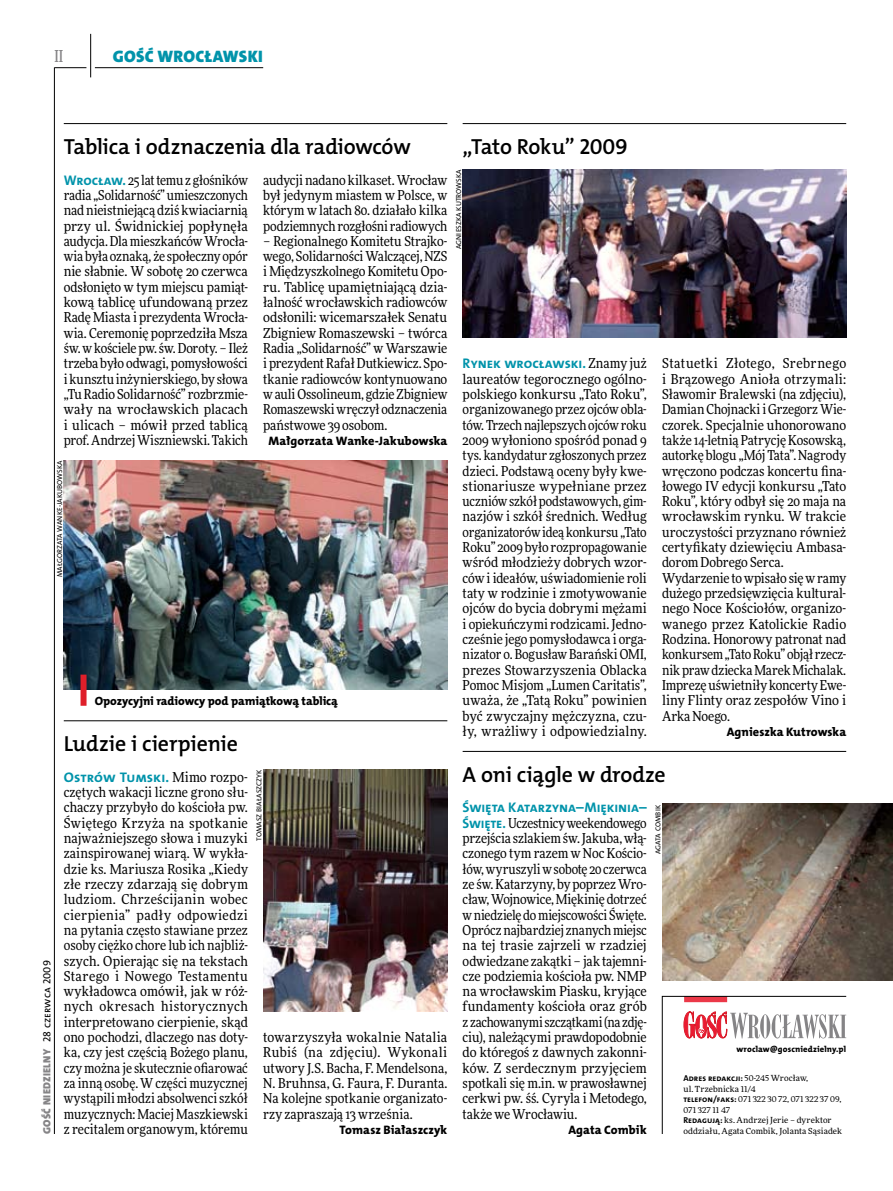
<style>
.page{position:relative;width:893px;height:1191px;background:#fff}
.page>*{position:absolute;margin:0;border:0;box-sizing:border-box;transform-origin:0 0}
.t1{font:21.9px "The Mix HP6 Se Bld";letter-spacing:-.01em;color:#000}
.t2{font:16.65px "The Mix HP9 Blk";letter-spacing:.02em;color:#0093aa}
.t3{font:500 16.5px "Freeday Narrow";color:#858486;scale:.9 1}
.t4{font:13.95px "The Mix HP7 Bld";letter-spacing:-.005em;color:#0093aa}
.t5{font:13.65px/15.3px "Freeday Narrow News";color:#000;text-align:justify}
.t6{font:12.3px "The Mix HP8 Ex Bld";letter-spacing:.005em;color:#000}
.t7{font:12px "The Mix HP8 Ex Bld";letter-spacing:-.005em;color:#000}
.t8{font:10.5px "The Mix HP9 Blk";letter-spacing:.025em;color:#858486}
.t9{font:8.55px "The Mix HP7 Bld";letter-spacing:.005em;color:#000}
.t10{font:8.55px "The Mix HP8 Ex Bld";letter-spacing:.015em;color:#000}
.t11{font:8.4px/10.5px "Freeday News";letter-spacing:.01em;color:#000}
.t12{font:7.2px "The Mix HP5 Plain";letter-spacing:.005em;color:#000}
.s1{font-family:"The Mix HP7 Bld";font-size:13.95px;color:#0093aa}
.s2{font-family:"The Mix HP5 Plain";color:#000}
.s3{font-family:"Freeday Narrow News";font-size:13.65px;color:#000}
.s4{font-family:"Freeday News";font-size:8.4px}
.s5{font-family:"The Mix HP7 Bld";font-size:8.55px}
</style>
<div class="page">
<hr style="left:54px;top:67px;width:1px;height:1067px;background:#000">
<hr style="left:90px;top:34px;width:1px;height:43px;background:#000">
<hr style="left:54px;top:67px;width:32px;height:1px;background:#000">
<hr style="left:95px;top:67px;width:168px;height:1px;background:#000">
<svg style="left:662px;top:996px;width:185px;height:138px"></svg>
<hr style="left:64px;top:123px;width:383px;height:1px;background:#000">
<img style="left:64px;top:460px;width:383px;height:230px">
<div style="left:81px;top:674px;width:6px;height:32px;background:#df1f2a"></div>
<hr style="left:463px;top:751px;width:383px;height:1px;background:#000">
<hr style="left:463px;top:123px;width:383px;height:1px;background:#000">
<hr style="left:64px;top:720px;width:383px;height:1px;background:#000">
<img style="left:662px;top:804px;width:231px;height:177px">
<img style="left:263px;top:770px;width:184px;height:241px">
<img style="left:463px;top:169px;width:383px;height:169px">
<p class="t3" style="left:54px;top:46px;width:11px">II</p>
<p class="t2" style="left:113px;top:46px;width:152px">GOŚĆ WROCŁAWSKI</p>
<h1 class="t1" style="left:64px;top:132px;width:348px">Tablica i odznaczenia dla radiowców</h1>
<p class="t5" style="left:64px;top:172px;width:186px"><span class="s1">Wrocław.</span> 25 lat temu z głośników radia „Solidarność” umieszczonych nad nieistniejącą dziś kwiaciarnią przy ul. Świdnickiej popłynęła audycja. Dla mieszkańców Wrocła&shy;wia była oznaką, że społeczny opór nie słabnie. W sobotę 20 czerwca odsłonięto w tym miejscu pamiąt&shy;kową tablicę ufundowaną przez Radę Miasta i prezydenta Wrocła&shy;wia. Ceremonię poprzedziła Msza św. w kościele pw. św. Doroty. – Ileż trzeba było odwagi, pomysłowości i kunsztu inżynierskiego, by słowa „Tu Radio Solidarność” rozbrzmie&shy;wały na wrocławskich placach i ulicach – mówił przed tablicą prof. Andrzej Wiszniewski. Takich</p>
<p class="t5" style="left:263px;top:172px;width:186px">audycji nadano kilkaset. Wrocław był jedynym miastem w Polsce, w którym w latach 80. działało kilka podziemnych rozgłośni radiowych</p>
<p class="t5" style="left:263px;top:233px;width:186px">– Regionalnego Komitetu Strajko&shy;wego, Solidarności Walczącej, NZS i Międzyszkolnego Komitetu Opo&shy;ru. Tablicę upamiętniającą dzia&shy;łalność wrocławskich radiowców odsłonili: wicemarszałek Senatu Zbigniew Romaszewski – twórca Radia „Solidarność” w Warszawie i prezydent Rafał Dutkiewicz. Spo&shy;tkanie radiowców kontynuowano w auli Ossolineum, gdzie Zbigniew Romaszewski wręczył odznaczenia państwowe 39 osobom.</p>
<p class="t6" style="left:269px;top:433px;width:180px">Małgorzata Wanke-Jakubowska</p>
<p class="t12" style="left:55px;top:577px;width:119px;rotate:-90deg">Małgorzata Wanke-Jakubowska</p>
<p class="t7" style="left:95px;top:693px;width:245px">Opozycyjni radiowcy pod pamiątkową tablicą</p>
<p class="t8" style="left:40px;top:1134px;width:175px;rotate:-90deg">GOŚĆ NIEDZIELNY <span class="s2">28 czerwca 2009</span></p>
<h1 class="t1" style="left:64px;top:729px;width:176px">Ludzie i cierpienie</h1>
<p class="t4" style="left:64px;top:768px;width:186px">Ostrów Tumski. <span class="s3">Mimo rozpo-</span></p>
<p class="t5" style="left:64px;top:784px;width:186px">czętych wakacji liczne grono słu&shy;chaczy przybyło do kościoła pw.<br>Świętego Krzyża na spotkanie najważniejszego słowa i muzyki zainspirowanej wiarą. W wykła&shy;dzie ks. Mariusza Rosika „Kiedy złe rzeczy zdarzają się dobrym ludziom. Chrześcijanin wobec cierpienia” padły odpowiedzi na pytania często stawiane przez osoby ciężko chore lub ich najbliż&shy;szych. Opierając się na tekstach Starego i Nowego Testamentu wykładowca omówił, jak w róż&shy;nych okresach historycznych interpretowano cierpienie, skąd ono pochodzi, dlaczego nas doty&shy;ka, czy jest częścią Bożego planu, czy można je skutecznie ofiarować za inną osobę. Wczęści muzycznej wystąpili młodzi absolwenci szkół muzycznych: Maciej Maszkiewski z recitalem organowym, któremu</p>
<p class="t12" style="left:255px;top:841px;width:73px;rotate:-90deg">Tomasz Białaszczyk</p>
<p class="t5" style="left:263px;top:1029px;width:186px">towarzyszyła wokalnie Natalia Rubiś (na zdjęciu). Wykonali utwory J.S. Bacha, F. Mendelsona, N. Bruhnsa, G. Faura, F. Duranta.<br>Na kolejne spotkanie organizato&shy;rzy zapraszają 13 września.</p>
<p class="t6" style="left:340px;top:1122px;width:109px">Tomasz Białaszczyk</p>
<h1 class="t1" style="left:463px;top:132px;width:167px">„Tato Roku” 2009</h1>
<p class="t12" style="left:454px;top:249px;width:82px;rotate:-90deg">Agnieszka Kutrowska</p>
<p class="t4" style="left:463px;top:355px;width:186px">Rynek wrocławski. <span class="s3">Znamy już</span></p>
<p class="t5" style="left:463px;top:371px;width:186px">laureatów tegorocznego ogólno&shy;polskiego konkursu „Tato Roku”, organizowanego przez ojców obla&shy;tów. Trzech najlepszych ojców roku 2009 wyłoniono spośród ponad 9 tys. kandydatur zgłoszonych przez dzieci. Podstawą oceny były kwe&shy;stionariusze wypełniane przez uczniów szkół podstawowych, gim&shy;nazjów i szkół średnich. Według organizatorów ideą konkursu „Tato Roku” 2009 było rozpropagowanie wśród młodzieży dobrych wzor&shy;ców i ideałów, uświadomienie roli taty w rodzinie i zmotywowanie ojców do bycia dobrymi mężami i opiekuńczymi rodzicami. Jedno&shy;cześnie jego pomysłodawca i orga&shy;nizator o. Bogusław Barański OMI, prezes Stowarzyszenia Oblacka Pomoc Misjom „Lumen Caritatis”, uważa, że „Tatą Roku” powinien być zwyczajny mężczyzna, czu&shy;ły, wrażliwy i odpowiedzialny.</p>
<p class="t5" style="left:662px;top:356px;width:186px;text-align:left">Statuetki Złotego, Srebrnego i Brązowego Anioła otrzymali:<br>Sławomir Bralewski (na zdjęciu),<br>Damian Chojnacki i Grzegorz Wie&shy;czorek. Specjalnie uhonorowano także 14-letnią Patrycję Kosowską, autorkę blogu „Mój Tata”. Nagrody wręczono podczas koncertu fina&shy;łowego IV edycji konkursu „Tato<br>Roku”, który odbył się 20 maja na wrocławskim rynku. W trakcie uroczystości przyznano również certyfikaty dziewięciu Ambasa&shy;dorom Dobrego Serca.<br>Wydarzenie to wpisało się w ramy dużego przedsięwzięcia kultural&shy;nego Noce Kościołów, organizo&shy;wanego przez Katolickie Radio<br>Rodzina. Honorowy patronat nad konkursem „Tato Roku” objął rzecz&shy;nik praw dziecka Marek Michalak.<br>Imprezę uświetniły koncerty Ewe&shy;liny Flinty oraz zespołów Vino i<br>Arka Noego.</p>
<p class="t6" style="left:727px;top:724px;width:121px">Agnieszka Kutrowska</p>
<h1 class="t1" style="left:463px;top:760px;width:205px">A oni ciągle w drodze</h1>
<p class="t4" style="left:463px;top:798px;width:186px">Święta Katarzyna–Miękinia–</p>
<p class="t5" style="left:463px;top:815px;width:186px"><span class="s1">Święte.</span> Uczestnicy weekendowego przejścia szlakiem św. Jakuba, włą&shy;czonego tym razem w Noc Kościo&shy;łów, wyruszyli wsobotę 20 czerwca ze św. Katarzyny, by poprzez Wro&shy;cław, Wojnowice, Miękinię dotrzeć wniedzielę domiejscowości Święte.<br>Oprócz najbardziej znanych miejsc na tej trasie zajrzeli w rzadziej odwiedzane zakątki – jak tajemni&shy;cze podziemia kościoła pw. NMP na wrocławskim Piasku, kryjące fundamenty kościoła oraz grób z zachowanymi szczątkami (na zdję&shy;ciu), należącymi prawdopodobnie do któregoś z dawnych zakonni&shy;ków. Z serdecznym przyjęciem spotkali się m.in. w prawosławnej cerkwi pw. śś. Cyryla i Metodego, także we Wrocławiu.</p>
<p class="t6" style="left:568px;top:1122px;width:80px">Agata Combik</p>
<p class="t12" style="left:653px;top:854px;width:51px;rotate:-90deg">Agata Combik</p>
<p class="t10" style="left:736px;top:1043px;width:111px">wroclaw@goscniedzielny.pl</p>
<p class="t9" style="left:683px;top:1073px;width:126px">Adres redakcji: <span class="s4">50-245 Wrocław,</span></p>
<p class="t11" style="left:683px;top:1083px;width:160px">ul. Trzebnicka 11/4<br><span class="s5">telefon/faks:</span> 071 322 30 72, 071 322 37 09,<br>071 327 11 47<br><span class="s5">Redagują:</span> ks. Andrzej Jerie – dyrektor oddziału, Agata Combik, Jolanta Sąsiadek</p>
</div>
